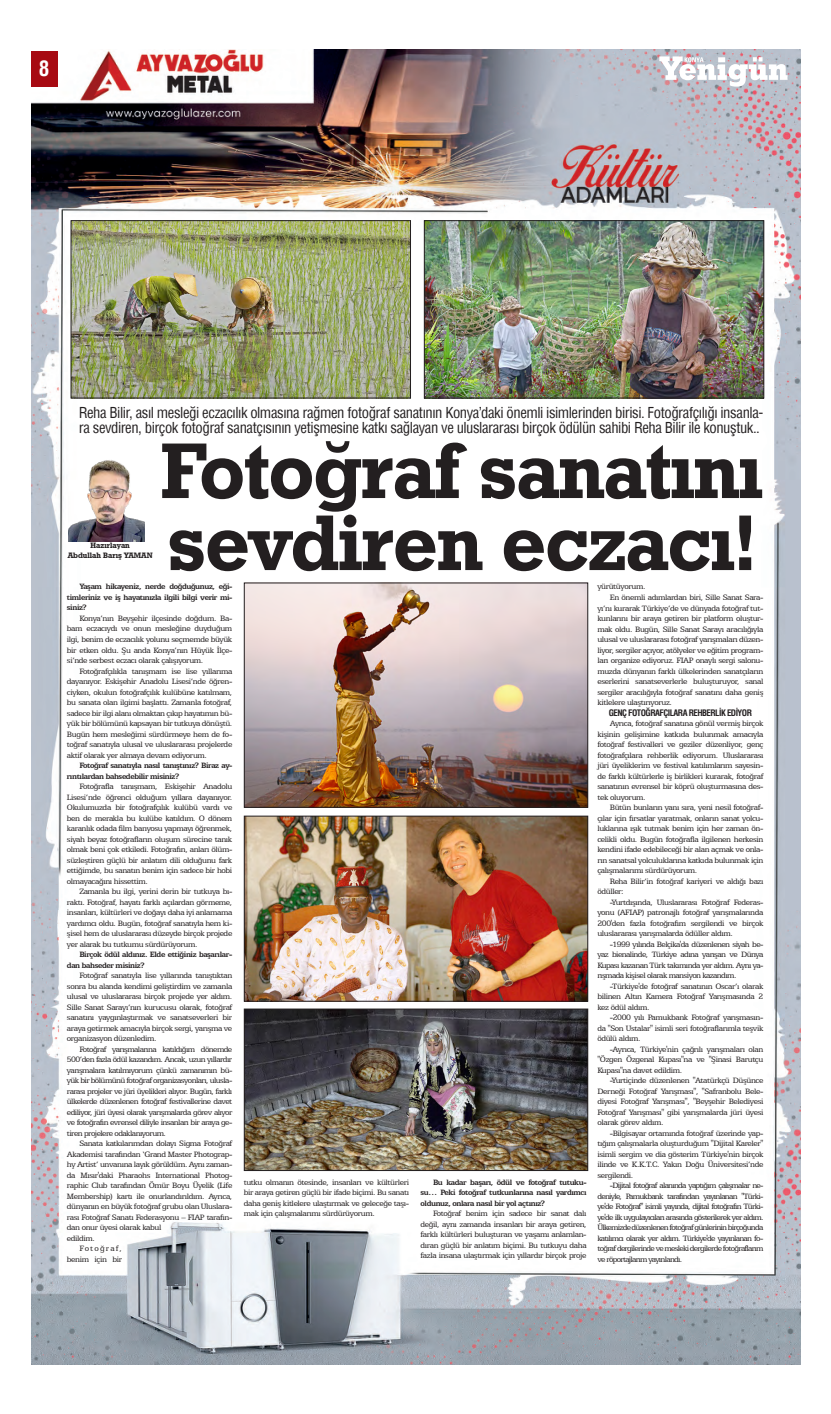
<style>
.page{position:relative;width:831px;height:1414px;background:#fff}
.page>*{position:absolute;margin:0;border:0;box-sizing:border-box;transform-origin:0 0}
.yatay_baslık{font:78.58px "Geometric Slab 712 BT Bold A";letter-spacing:-.01em;color:#231f20}
.t1{font:700 condensed 21px "Helvetica";color:#fff}
.üst_ana_baslık{font:condensed 14.7px/15.3px "Helvetica";letter-spacing:-.03em;color:#231f20}
.metin{font:8.75px/10.5px "Egyptian 505 BT";letter-spacing:-.045em;color:#231f20;text-align:justify}
.metin-2{font:700 8.75px/10.5px "Egyptian 505 BT";letter-spacing:-.045em;color:#231f20;text-align:justify}
.ara_bas{font:700 condensed 8.75px "Helvetica";letter-spacing:-.06em;color:#231f20}
.ana{font:7.88px "Geometric Slab 712 BT Bold A";color:#231f20}
</style>
<div class="page">
<img style="left:32px;top:50px;width:768px;height:1314px">
<div style="left:31px;top:51px;width:26px;height:36px;background:#a70a12"></div>
<svg style="left:659px;top:56px;width:128px;height:31px"></svg>
<img style="left:426px;top:223px;width:336px;height:173px">
<div style="left:424px;top:221px;width:340px;height:177px;border:1px solid #231f20"></div>
<img style="left:73px;top:223px;width:336px;height:173px">
<div style="left:71px;top:221px;width:340px;height:177px;border:1px solid #231f20"></div>
<img style="left:246px;top:585px;width:340px;height:220px">
<div style="left:244px;top:583px;width:344px;height:224px;border:1px solid #231f20"></div>
<img style="left:246px;top:818px;width:340px;height:181px">
<div style="left:244px;top:816px;width:344px;height:185px;border:1px solid #231f20"></div>
<img style="left:246px;top:1011px;width:340px;height:157px">
<div style="left:244px;top:1009px;width:344px;height:161px;border:1px solid #231f20"></div>
<img style="left:69px;top:459px;width:76px;height:82px">
<p class="t1" style="left:39px;top:55px;width:12px">8</p>
<p class="üst_ana_baslık" style="left:79px;top:404px;width:686px">Reha Bilir, asıl mesleği eczacılık olmasına rağmen fotoğraf sanatının Konya’daki önemli isimlerinden birisi. Fotoğrafçılığı insanla&shy;ra sevdiren, birçok fotoğraf sanatçısının yetişmesine katkı sağlayan ve uluslararası birçok ödülün sahibi Reha Bilir ile konuştuk..</p>
<p class="yatay_baslık" style="left:161px;top:422px;width:603px">Fotoğraf sanatını</p>
<p class="yatay_baslık" style="left:167px;top:494px;width:591px">sevdiren eczacı!</p>
<p class="ana" style="left:91px;top:541px;width:41px">Hazırlayan</p>
<p class="ana" style="left:68px;top:550px;width:86px">Abdullah Barış YAMAN</p>
<p class="metin-2" style="left:67px;top:581px;width:167px;text-indent:12px">Yaşam hikayeniz, nerde doğduğunuz, eği&shy;timleriniz ve iş hayatınızla ilgili bilgi verir mi&shy;siniz?</p>
<p class="metin" style="left:67px;top:613px;width:167px;text-indent:12px">Konya’nın Beyşehir ilçesinde doğdum. Ba&shy;bam eczacıydı ve onun mesleğine duyduğum ilgi, benim de eczacılık yolunu seçmemde büyük bir etken oldu. Şu anda Konya’nın Hüyük İlçe&shy;si’nde serbest eczacı olarak çalışıyorum.</p>
<p class="metin" style="left:67px;top:665px;width:167px;text-indent:12px">Fotoğrafçılıkla tanışmam ise lise yıllarıma dayanıyor. Eskişehir Anadolu Lisesi’nde öğren&shy;ciyken, okulun fotoğrafçılık kulübüne katılmam, bu sanata olan ilgimi başlattı. Zamanla fotoğraf, sadece bir ilgi alanı olmaktan çıkıp hayatımın bü&shy;yük bir bölümünü kapsayan bir tutkuya dönüştü.<br>Bugün hem mesleğimi sürdürmeye hem de fo&shy;toğraf sanatıyla ulusal ve uluslararası projelerde aktif olarak yer almaya devam ediyorum.</p>
<p class="metin-2" style="left:67px;top:760px;width:167px;text-indent:12px">Fotoğraf sanatıyla nasıl tanıştınız? Biraz ay&shy;rıntılardan bahsedebilir misiniz?</p>
<p class="metin" style="left:67px;top:781px;width:167px;text-indent:12px">Fotoğrafla tanışmam, Eskişehir Anadolu Lisesi’nde öğrenci olduğum yıllara dayanıyor.<br>Okulumuzda bir fotoğrafçılık kulübü vardı ve ben de merakla bu kulübe katıldım. O dönem karanlık odada film banyosu yapmayı öğrenmek, siyah beyaz fotoğrafların oluşum sürecine tanık olmak beni çok etkiledi. Fotoğrafın, anları ölüm&shy;süzleştiren güçlü bir anlatım dili olduğunu fark ettiğimde, bu sanatın benim için sadece bir hobi olmayacağını hissettim.</p>
<p class="metin" style="left:67px;top:886px;width:167px;text-indent:12px">Zamanla bu ilgi, yerini derin bir tutkuya bı&shy;raktı. Fotoğraf, hayatı farklı açılardan görmeme, insanları, kültürleri ve doğayı daha iyi anlamama yardımcı oldu. Bugün, fotoğraf sanatıyla hem ki&shy;şisel hem de uluslararası düzeyde birçok projede yer alarak bu tutkumu sürdürüyorum.</p>
<p class="metin-2" style="left:67px;top:949px;width:167px;text-indent:12px">Birçok ödül aldınız. Elde ettiğiniz başarılar&shy;dan bahseder misiniz?</p>
<p class="metin" style="left:67px;top:970px;width:167px;text-indent:12px">Fotoğraf sanatıyla lise yıllarında tanıştıktan sonra bu alanda kendimi geliştirdim ve zamanla ulusal ve uluslararası birçok projede yer aldım.<br>Sille Sanat Sarayı’nın kurucusu olarak, fotoğraf sanatını yaygınlaştırmak ve sanatseverleri bir araya getirmek amacıyla birçok sergi, yarışma ve organizasyon düzenledim.</p>
<p class="metin" style="left:67px;top:1043px;width:167px;text-indent:12px">Fotoğraf yarışmalarına katıldığım dönemde 500’den fazla ödül kazandım. Ancak, uzun yıllardır yarışmalara katılmıyorum çünkü zamanımın bü&shy;yük bir bölümünü fotoğraf organizasyonları, ulusla&shy;rarası projeler ve jüri üyelikleri alıyor. Bugün, farklı ülkelerde düzenlenen fotoğraf festivallerine davet ediliyor, jüri üyesi olarak yarışmalarda görev alıyor ve fotoğrafın evrensel diliyle insanları bir araya ge&shy;tiren projelere odaklanıyorum.</p>
<p class="metin" style="left:67px;top:1138px;width:167px;text-align:left;text-indent:12px">Sanata katkılarımdan dolayı Sigma Fotoğraf Akademisi tarafından ‘Grand Master Photograp&shy;hy Artist’ unvanına layık görüldüm. Aynı zaman&shy;da Mısır'daki Pharaohs International Photog&shy;raphic Club tarafından Ömür Boyu Üyelik (Life Membership) kartı ile onurlandırıldım. Ayrıca, dünyanın en büyük fotoğraf grubu olan Uluslara&shy;rası Fotoğraf Sanatı Federasyonu – FIAP tarafın&shy;dan onur üyesi olarak kabul<br>edildim.</p>
<p class="metin" style="left:67px;top:1243px;width:57px;text-align:right">Fotoğraf, benim için bir</p>
<p class="metin" style="left:244px;top:1176px;width:167px">tutku olmanın ötesinde, insanları ve kültürleri bir araya getiren güçlü bir ifade biçimi. Bu sanatı daha geniş kitlelere ulaştırmak ve geleceğe taşı&shy;mak için çalışmalarımı sürdürüyorum.</p>
<p class="metin-2" style="left:421px;top:1176px;width:168px;text-indent:12px">Bu kadar başarı, ödül ve fotoğraf tutuku&shy;su… Peki fotoğraf tutkunlarına nasıl yardımcı oldunuz, onlara nasıl bir yol açtınız?</p>
<p class="metin" style="left:421px;top:1208px;width:168px;text-indent:12px">Fotoğraf benim için sadece bir sanat dalı değil, aynı zamanda insanları bir araya getiren, farklı kültürleri buluşturan ve yaşamı anlamlan&shy;dıran güçlü bir anlatım biçimi. Bu tutkuyu daha fazla insana ulaştırmak için yıllardır birçok proje</p>
<p class="metin" style="left:597px;top:581px;width:50px">yürütüyorum.</p>
<p class="metin" style="left:597px;top:592px;width:168px;text-indent:12px">En önemli adımlardan biri, Sille Sanat Sara&shy;yı’nı kurarak Türkiye’de ve dünyada fotoğraf tut&shy;kunlarını bir araya getiren bir platform oluştur&shy;mak oldu. Bugün, Sille Sanat Sarayı aracılığıyla ulusal ve uluslararası fotoğraf yarışmaları düzen&shy;liyor, sergiler açıyor, atölyeler ve eğitim program&shy;ları organize ediyoruz. FIAP onaylı sergi salonu&shy;muzda dünyanın farklı ülkelerinden sanatçıların eserlerini sanatseverlerle buluşturuyor, sanal sergiler aracılığıyla fotoğraf sanatını daha geniş kitlelere ulaştırıyoruz.</p>
<p class="ara_bas" style="left:609px;top:706px;width:145px">GENÇ FOTOĞRAFÇILARA REHBERLİK EDİYOR</p>
<p class="metin" style="left:597px;top:718px;width:168px;text-indent:12px">Ayrıca, fotoğraf sanatına gönül vermiş birçok kişinin gelişimine katkıda bulunmak amacıyla fotoğraf festivalleri ve geziler düzenliyor, genç fotoğrafçılara rehberlik ediyorum. Uluslararası jüri üyeliklerim ve festival katılımlarım sayesin&shy;de farklı kültürlerle iş birlikleri kurarak, fotoğraf sanatının evrensel bir köprü oluşturmasına des&shy;tek oluyorum.</p>
<p class="metin" style="left:597px;top:802px;width:168px;text-indent:12px">Bütün bunların yanı sıra, yeni nesil fotoğraf&shy;çılar için fırsatlar yaratmak, onların sanat yolcu&shy;luklarına ışık tutmak benim için her zaman ön&shy;celikli oldu. Bugün fotoğrafla ilgilenen herkesin kendini ifade edebileceği bir alan açmak ve onla&shy;rın sanatsal yolculuklarına katkıda bulunmak için çalışmalarımı sürdürüyorum.</p>
<p class="metin" style="left:597px;top:875px;width:168px;text-indent:12px">Reha Bilir’in fotoğraf kariyeri ve aldığı bazı ödüller:</p>
<p class="metin" style="left:597px;top:896px;width:168px;text-indent:12px">-Yurtdışında, Uluslararası Fotoğraf Federas&shy;yonu (AFIAP) patronajlı fotoğraf yarışmalarında 200'den fazla fotoğrafım sergilendi ve birçok uluslararası yarışmalarda ödüller aldım.</p>
<p class="metin" style="left:597px;top:938px;width:168px;text-indent:12px">-1999 yılında Belçika'da düzenlenen siyah be&shy;yaz bienalinde, Türkiye adına yarışan ve Dünya Kupası kazanan Türk takımında yer aldım. Aynı ya&shy;rışmada kişisel olarak mansiyon kazandım.</p>
<p class="metin" style="left:597px;top:980px;width:168px;text-indent:12px">-Türkiye'de fotoğraf sanatının Oscar’ı olarak bilinen Altın Kamera Fotoğraf Yarışmasında 2 kez ödül aldım.</p>
<p class="metin" style="left:597px;top:1012px;width:168px;text-indent:12px">-2000 yılı Pamukbank Fotoğraf yarışmasın&shy;da "Son Ustalar" isimli seri fotoğraflarımla teşvik ödülü aldım.</p>
<p class="metin" style="left:597px;top:1043px;width:168px;text-indent:12px">-Ayrıca, Türkiye'nin çağrılı yarışmaları olan "Özgen Özgenal Kupası"na ve "Şinasi Barutçu Kupası"na davet edildim.</p>
<p class="metin" style="left:597px;top:1075px;width:168px;text-indent:12px">-Yurtiçinde düzenlenen "Atatürkçü Düşünce Derneği Fotoğraf Yarışması", "Safranbolu Bele&shy;diyesi Fotoğraf Yarışması", "Beyşehir Belediyesi Fotoğraf Yarışması" gibi yarışmalarda jüri üyesi olarak görev aldım.</p>
<p class="metin" style="left:597px;top:1127px;width:168px;text-indent:12px">-Bilgisayar ortamında fotoğraf üzerinde yap&shy;tığım çalışmalarla oluşturduğum "Dijital Kareler" isimli sergim ve dia gösterim Türkiye'nin birçok ilinde ve K.K.T.C. Yakın Doğu Üniversitesi’nde sergilendi.</p>
<p class="metin" style="left:597px;top:1180px;width:168px;text-indent:12px">-Dijital fotoğraf alanında yaptığım çalışmalar ne&shy;deniyle, Pamukbank tarafından yayınlanan "Türki&shy;ye'de Fotoğraf" isimli yayında, dijital fotoğrafın Türki&shy;ye'de ilk uygulayıcıları arasında gösterilerek yer aldım.<br>Ülkemizde düzenlenen fotoğraf günlerinin birçoğunda katılımcı olarak yer aldım. Türkiye'de yayınlanan fo&shy;toğraf dergilerinde ve mesleki dergilerde fotoğraflarım ve röportajlarım yayınlandı.</p>
</div>
